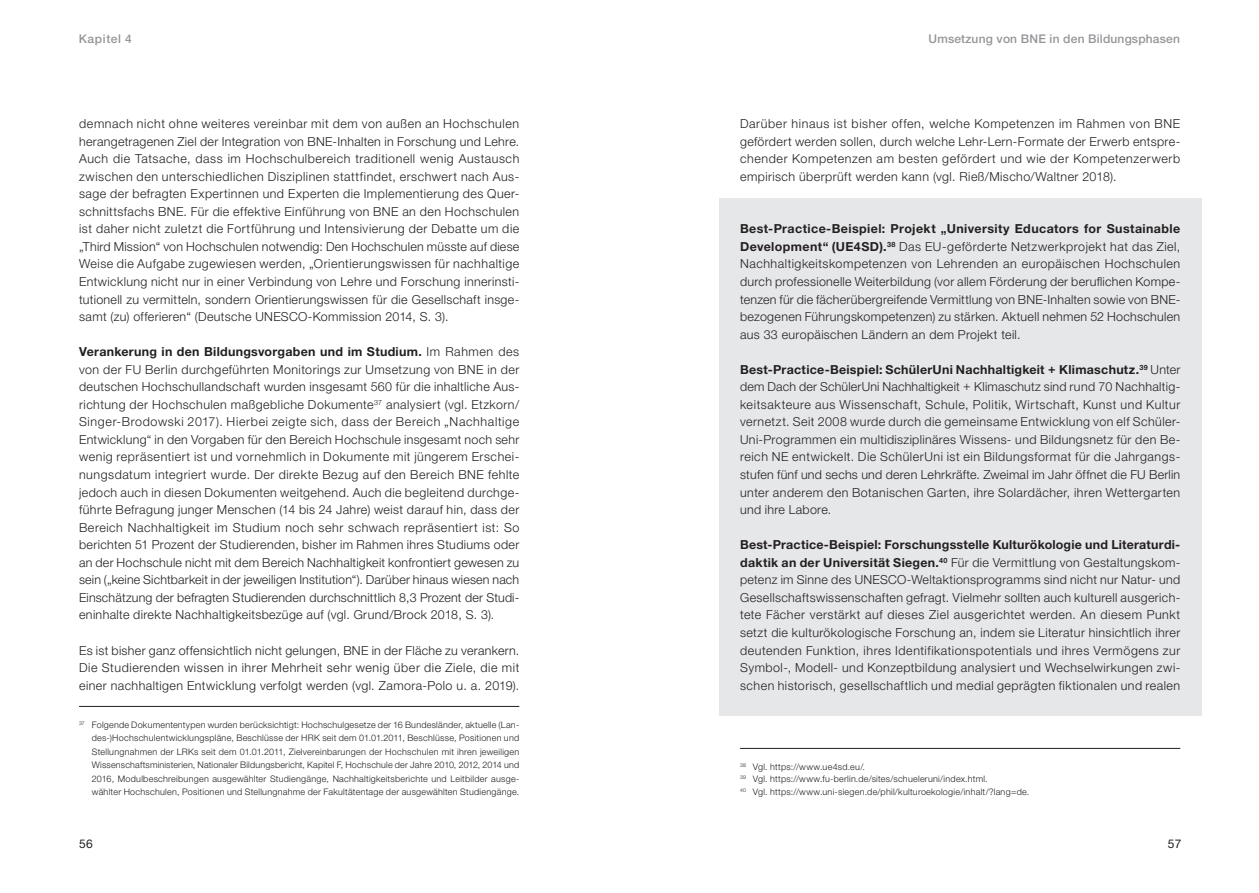
<style>
.page{position:relative;width:1259px;height:893px;background:#fff}
.page>*{position:absolute;margin:0;border:0;box-sizing:border-box;transform-origin:0 0}
.t1{font:300 12.45px/17.5px "Helvetica Neue";letter-spacing:.03em;color:#231f20;text-align:justify}
.t2{font:500 12px "Helvetica Neue";letter-spacing:.015em;color:#939598}
.t3{font:500 12px "Helvetica Neue";letter-spacing:.05em;color:#939598}
.t4{font:12px "Helvetica Neue LT Pro";color:#231f20}
.t5{font:300 9px/13.5px "Helvetica Neue";letter-spacing:.03em;color:#231f20}
.s1{font-weight:700}
</style>
<div class="page">
<div style="left:719px;top:198px;width:482px;height:518px;background:#e6e7e9"></div>
<hr style="left:740px;top:748px;width:440px;height:1px;background:#231f20">
<hr style="left:79px;top:706px;width:440px;height:1px;background:#231f20">
<p class="t3" style="left:79px;top:32px;width:55px">Kapitel 4</p>
<p class="t2" style="left:928px;top:32px;width:253px">Umsetzung von BNE in den Bildungsphasen</p>
<p class="t1" style="left:79px;top:115px;width:442px">demnach nicht ohne weiteres vereinbar mit dem von außen an Hochschulen herangetragenen Ziel der Integration von BNE-Inhalten in Forschung und Lehre.<br>Auch die Tatsache, dass im Hochschulbereich traditionell wenig Austausch zwischen den unterschiedlichen Disziplinen stattfindet, erschwert nach Aus&shy;sage der befragten Expertinnen und Experten die Implementierung des Quer&shy;schnittsfachs BNE. Für die effektive Einführung von BNE an den Hochschulen ist daher nicht zuletzt die Fortführung und Intensivierung der Debatte um die „Third Mission“ von Hochschulen notwendig: Den Hochschulen müsste auf diese Weise die Aufgabe zugewiesen werden, „Orientierungswissen für nachhaltige Entwicklung nicht nur in einer Verbindung von Lehre und Forschung innerinsti&shy;tutionell zu vermitteln, sondern Orientierungswissen für die Gesellschaft insge&shy;samt (zu) offerieren“ (Deutsche UNESCO-Kommission 2014, S. 3).</p>
<p class="t1" style="left:79px;top:343px;width:442px"><span class="s1">Verankerung in den Bildungsvorgaben und im Studium.</span> Im Rahmen des von der FU Berlin durchgeführten Monitorings zur Umsetzung von BNE in der deutschen Hochschullandschaft wurden insgesamt 560 für die inhaltliche Aus&shy;richtung der Hochschulen maßgebliche Dokumente<sup>37</sup> analysiert (vgl. Etzkorn/ Singer-Brodowski 2017). Hierbei zeigte sich, dass der Bereich „Nachhaltige Entwicklung“ in den Vorgaben für den Bereich Hochschule insgesamt noch sehr wenig repräsentiert ist und vornehmlich in Dokumente mit jüngerem Erschei&shy;nungsdatum integriert wurde. Der direkte Bezug auf den Bereich BNE fehlte jedoch auch in diesen Dokumenten weitgehend. Auch die begleitend durchge&shy;führte Befragung junger Menschen (14 bis 24 Jahre) weist darauf hin, dass der Bereich Nachhaltigkeit im Studium noch sehr schwach repräsentiert ist: So berichten 51 Prozent der Studierenden, bisher im Rahmen ihres Studiums oder an der Hochschule nicht mit dem Bereich Nachhaltigkeit konfrontiert gewesen zu sein („keine Sichtbarkeit in der jeweiligen Institution“). Darüber hinaus wiesen nach Einschätzung der befragten Studierenden durchschnittlich 8,3 Prozent der Studi&shy;eninhalte direkte Nachhaltigkeitsbezüge auf (vgl. Grund/Brock 2018, S. 3).</p>
<p class="t1" style="left:79px;top:641px;width:442px">Es ist bisher ganz offensichtlich nicht gelungen, BNE in der Fläche zu verankern.<br>Die Studierenden wissen in ihrer Mehrheit sehr wenig über die Ziele, die mit einer nachhaltigen Entwicklung verfolgt werden (vgl. Zamora-Polo u. a. 2019).</p>
<p class="t5" style="left:92px;top:717px;width:429px;text-align:justify;text-indent:-13px"><sup>37</sup> Folgende Dokumententypen wurden berücksichtigt: Hochschulgesetze der 16 Bundesländer, aktuelle (Lan&shy;des-)Hochschulentwicklungspläne, Beschlüsse der HRK seit dem 01.01.2011, Beschlüsse, Positionen und Stellungnahmen der LRKs seit dem 01.01.2011, Zielvereinbarungen der Hochschulen mit ihren jeweiligen Wissenschaftsministerien, Nationaler Bildungsbericht, Kapitel F, Hochschule der Jahre 2010, 2012, 2014 und 2016, Modulbeschreibungen ausgewählter Studiengänge, Nachhaltigkeitsberichte und Leitbilder ausge&shy;wählter Hochschulen, Positionen und Stellungnahme der Fakultätentage der ausgewählten Studiengänge.</p>
<p class="t1" style="left:740px;top:115px;width:442px">Darüber hinaus ist bisher offen, welche Kompetenzen im Rahmen von BNE gefördert werden sollen, durch welche Lehr-Lern-Formate der Erwerb entspre&shy;chender Kompetenzen am besten gefördert und wie der Kompetenzerwerb empirisch überprüft werden kann (vgl. Rieß/Mischo/Waltner 2018).</p>
<p class="t1" style="left:740px;top:220px;width:442px"><span class="s1">Best-Practice-Beispiel: Projekt „University Educators for Sustainable Development“ (UE4SD).</span><sup>38</sup> Das EU-geförderte Netzwerkprojekt hat das Ziel, Nachhaltigkeitskompetenzen von Lehrenden an europäischen Hochschulen durch professionelle Weiterbildung (vor allem Förderung der beruflichen Kompe&shy;tenzen für die fächerübergreifende Vermittlung von BNE-Inhalten sowie von BNE&shy;bezogenen Führungskompetenzen) zu stärken. Aktuell nehmen 52 Hochschulen aus 33 europäischen Ländern an dem Projekt teil.</p>
<p class="t1" style="left:740px;top:360px;width:442px;text-align:left"><span class="s1">Best-Practice-Beispiel: SchülerUni Nachhaltigkeit + Klimaschutz.</span><sup>39</sup> Unter dem Dach der SchülerUni Nachhaltigkeit + Klimaschutz sind rund 70 Nachhaltig&shy;keitsakteure aus Wissenschaft, Schule, Politik, Wirtschaft, Kunst und Kultur vernetzt. Seit 2008 wurde durch die gemeinsame Entwicklung von elf Schüler-Uni-Programmen ein multidisziplinäres Wissens- und Bildungsnetz für den Be&shy;reich NE entwickelt. Die SchülerUni ist ein Bildungsformat für die Jahrgangs&shy;stufen fünf und sechs und deren Lehrkräfte. Zweimal im Jahr öffnet die FU Berlin unter anderem den Botanischen Garten, ihre Solardächer, ihren Wettergarten und ihre Labore.</p>
<p class="t1" style="left:740px;top:536px;width:442px"><span class="s1">Best-Practice-Beispiel: Forschungsstelle Kulturökologie und Literaturdi&shy;daktik an der Universität Siegen.</span><sup>40</sup> Für die Vermittlung von Gestaltungskom&shy;petenz im Sinne des UNESCO-Weltaktionsprogramms sind nicht nur Natur- und Gesellschaftswissenschaften gefragt. Vielmehr sollten auch kulturell ausgerich&shy;tete Fächer verstärkt auf dieses Ziel ausgerichtet werden. An diesem Punkt setzt die kulturökologische Forschung an, indem sie Literatur hinsichtlich ihrer deutenden Funktion, ihres Identifikationspotentials und ihres Vermögens zur Symbol-, Modell- und Konzeptbildung analysiert und Wechselwirkungen zwi&shy;schen historisch, gesellschaftlich und medial geprägten fiktionalen und realen</p>
<p class="t5" style="left:740px;top:760px;width:291px;line-height:12.8px"><sup>38</sup> Vgl. https://www.ue4sd.eu/.<br><sup>39</sup> Vgl. https://www.fu-berlin.de/sites/schueleruni/index.html.<br><sup>40</sup> Vgl. https://www.uni-siegen.de/phil/kulturoekologie/inhalt/?lang=de.</p>
<p class="t4" style="left:79px;top:836px;width:15px">56</p>
<p class="t4" style="left:1168px;top:836px;width:15px">57</p>
</div>
